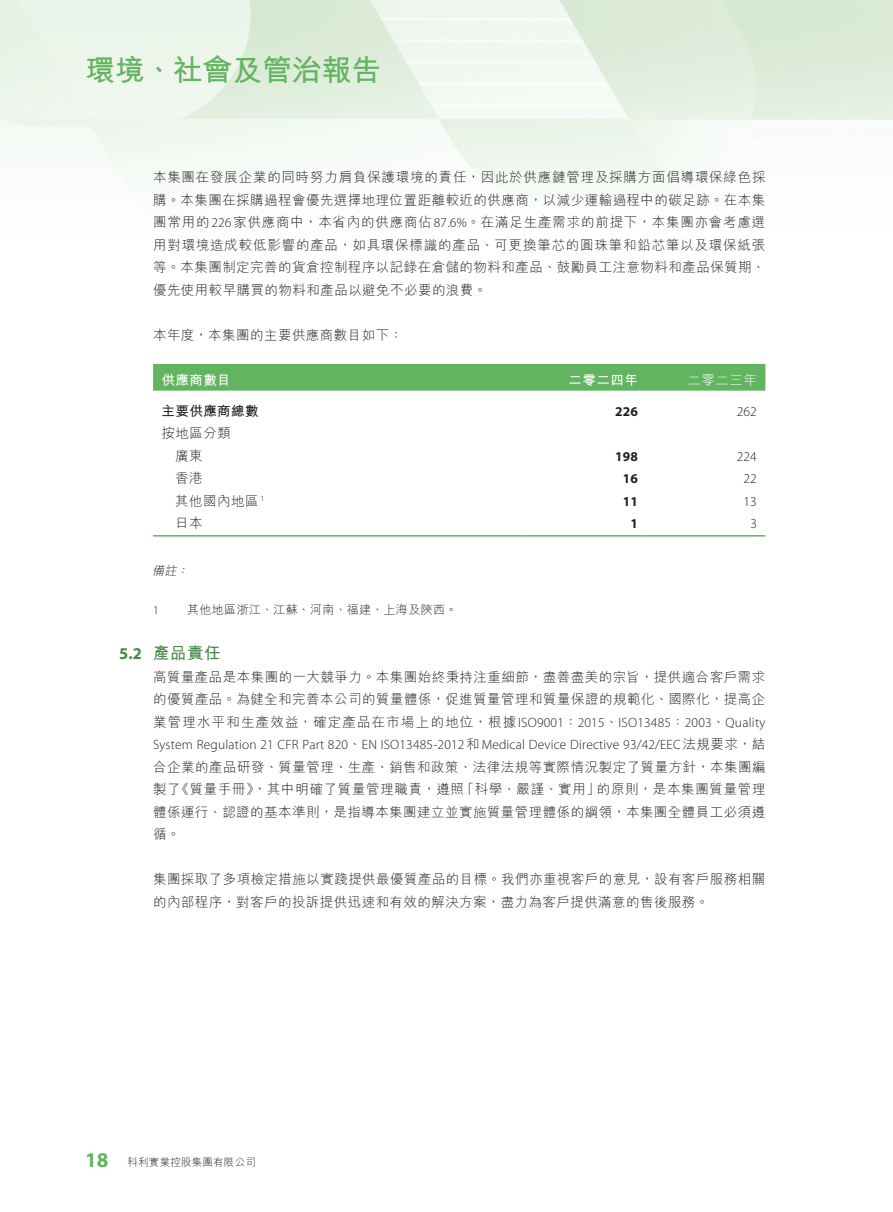
<style>
.page{position:relative;width:893px;height:1212px;background:#fff}
.page>*{position:absolute;margin:0;border:0;box-sizing:border-box;transform-origin:0 0}
.t1{font:700 30px "M Hei HK";letter-spacing:-.01em;color:#63b461}
._02_H2{font:700 16.5px "M Hei HK";color:#478949}
._00_txt{font:300 13.5px/22.5px "M Hei HK";letter-spacing:.035em;color:#231f20;text-align:justify}
._50_Table_txt{font:300 13.5px "M Hei HK";letter-spacing:.035em;color:#231f20}
._50_Table_txt-2{font:700 13.5px "Myriad Pro";letter-spacing:.01em;color:#231f20}
._50_Table_txt-3{font:300 13.5px "Myriad Pro";letter-spacing:.015em;color:#231f20}
._50_Table_txt-4{font:700 13.5px "M Hei HK";letter-spacing:.03em;color:#fff}
._50_Table_txt-5{font:700 13.5px "M Hei HK";letter-spacing:.03em;color:#231f20}
._50_Table_txt-6{font:300 13.5px "M Hei HK";letter-spacing:.035em;color:#fff}
._06_Notes{font:300 12px "M Hei HK";letter-spacing:.035em;color:#231f20}
._06_Notes-2{font:italic 300 12px "M Hei HK";color:#231f20}
._06_Notes-3{font:300 12px "Myriad Pro";color:#231f20}
.t2{font:300 10.5px "M Hei HK";letter-spacing:.02em;color:#231f20}
.s1{font-family:"Myriad Pro"}
.s2{font-family:"Myriad Pro";font-weight:700;font-size:21px;color:#63b461}
</style>
<div class="page">
<div style="left:153px;top:364px;width:612px;height:27px;background:#63b461"></div>
<hr style="left:153px;top:535px;width:374px;height:1px;background:#63b461">
<hr style="left:527px;top:535px;width:119px;height:1px;background:#63b461">
<hr style="left:646px;top:535px;width:119px;height:1px;background:#63b461">
<h1 class="t1" style="left:85px;top:48px;width:298px">環境、社會及管治報告</h1>
<p class="_00_txt" style="left:153px;top:166px;width:614px">本集團在發展企業的同時努力肩負保護環境的責任，因此於供應鏈管理及採購方面倡導環保綠色採購。本集團在採購過程會優先選擇地理位置距離較近的供應商，以減少運輸過程中的碳足跡。在本集團常用的<span class="s1">226</span>家供應商中，本省內的供應商佔<span class="s1">87.6%</span>。在滿足生產需求的前提下，本集團亦會考慮選用對環境造成較低影響的產品，如具環保標識的產品、可更換筆芯的圓珠筆和鉛芯筆以及環保紙張等。本集團制定完善的貨倉控制程序以記錄在倉儲的物料和產品、鼓勵員工注意物料和產品保質期、優先使用較早購買的物料和產品以避免不必要的浪費。</p>
<p class="_00_txt" style="left:153px;top:323px;width:251px">本年度，本集團的主要供應商數目如下：</p>
<p class="_50_Table_txt-4" style="left:162px;top:370px;width:71px">供應商數目</p>
<p class="_50_Table_txt-4" style="left:569px;top:370px;width:71px">二零二四年</p>
<p class="_50_Table_txt-6" style="left:688px;top:373px;width:71px">二零二三年</p>
<p class="_50_Table_txt-5" style="left:162px;top:401px;width:99px">主要供應商總數</p>
<p class="_50_Table_txt-2" style="left:615px;top:403px;width:24px">226</p>
<p class="_50_Table_txt-3" style="left:737px;top:403px;width:22px">262</p>
<p class="_50_Table_txt" style="left:162px;top:427px;width:71px">按地區分類</p>
<p class="_50_Table_txt" style="left:175px;top:449px;width:29px">廣東</p>
<p class="_50_Table_txt-2" style="left:615px;top:448px;width:24px">198</p>
<p class="_50_Table_txt-3" style="left:737px;top:448px;width:22px">224</p>
<p class="_50_Table_txt" style="left:175px;top:472px;width:29px">香港</p>
<p class="_50_Table_txt-2" style="left:623px;top:470px;width:17px">16</p>
<p class="_50_Table_txt-3" style="left:743px;top:471px;width:15px">22</p>
<p class="_50_Table_txt" style="left:175px;top:494px;width:90px">其他國內地區 <sup>1</sup></p>
<p class="_50_Table_txt-2" style="left:623px;top:493px;width:17px">11</p>
<p class="_50_Table_txt-3" style="left:743px;top:493px;width:15px">13</p>
<p class="_50_Table_txt" style="left:175px;top:517px;width:29px">日本</p>
<p class="_50_Table_txt-2" style="left:630px;top:515px;width:9px">1</p>
<p class="_50_Table_txt-3" style="left:750px;top:516px;width:8px">3</p>
<p class="_06_Notes-2" style="left:152px;top:565px;width:41px">備註：</p>
<p class="_06_Notes-3" style="left:153px;top:603px;width:7px">1</p>
<p class="_06_Notes" style="left:187px;top:604px;width:272px">其他地區浙江、江蘇、河南、福建、上海及陝西。</p>
<p class="_02_H2" style="left:119px;top:641px;width:103px"><span class="s1">5.2</span> 產品責任</p>
<p class="_00_txt" style="left:153px;top:665px;width:614px">高質量產品是本集團的一大競爭力。本集團始終秉持注重細節，盡善盡美的宗旨，提供適合客戶需求的優質產品。為健全和完善本公司的質量體係，促進質量管理和質量保證的規範化、國際化，提高企業管理水平和生產效益，確定產品在市場上的地位，根據<span class="s1">ISO9001</span>：<span class="s1">2015</span>、<span class="s1">ISO13485</span>：<span class="s1">2003</span>、<span class="s1">Quality System Regulation 21 CFR Part 820</span>、<span class="s1">EN ISO13485-2012</span>和<span class="s1">Medical Device Directive 93/42/EEC</span>法規要求，結合企業的產品研發、質量管理、生產、銷售和政策、法律法規等實際情況製定了質量方針，本集團編製了《質量手冊》，其中明確了質量管理職責，遵照「科學、嚴謹、實用」的原則，是本集團質量管理體係運行、認證的基本準則，是指導本集團建立並實施質量管理體係的綱領，本集團全體員工必須遵循。</p>
<p class="_00_txt" style="left:153px;top:868px;width:614px">集團採取了多項檢定措施以實踐提供最優質產品的目標。我們亦重視客戶的意見，設有客戶服務相關的內部程序，對客戶的投訴提供迅速和有效的解決方案，盡力為客戶提供滿意的售後服務。</p>
<p class="t2" style="left:85px;top:1157px;width:172px"><span class="s2">18</span> 科利實業控股集團有限公司</p>
</div>
